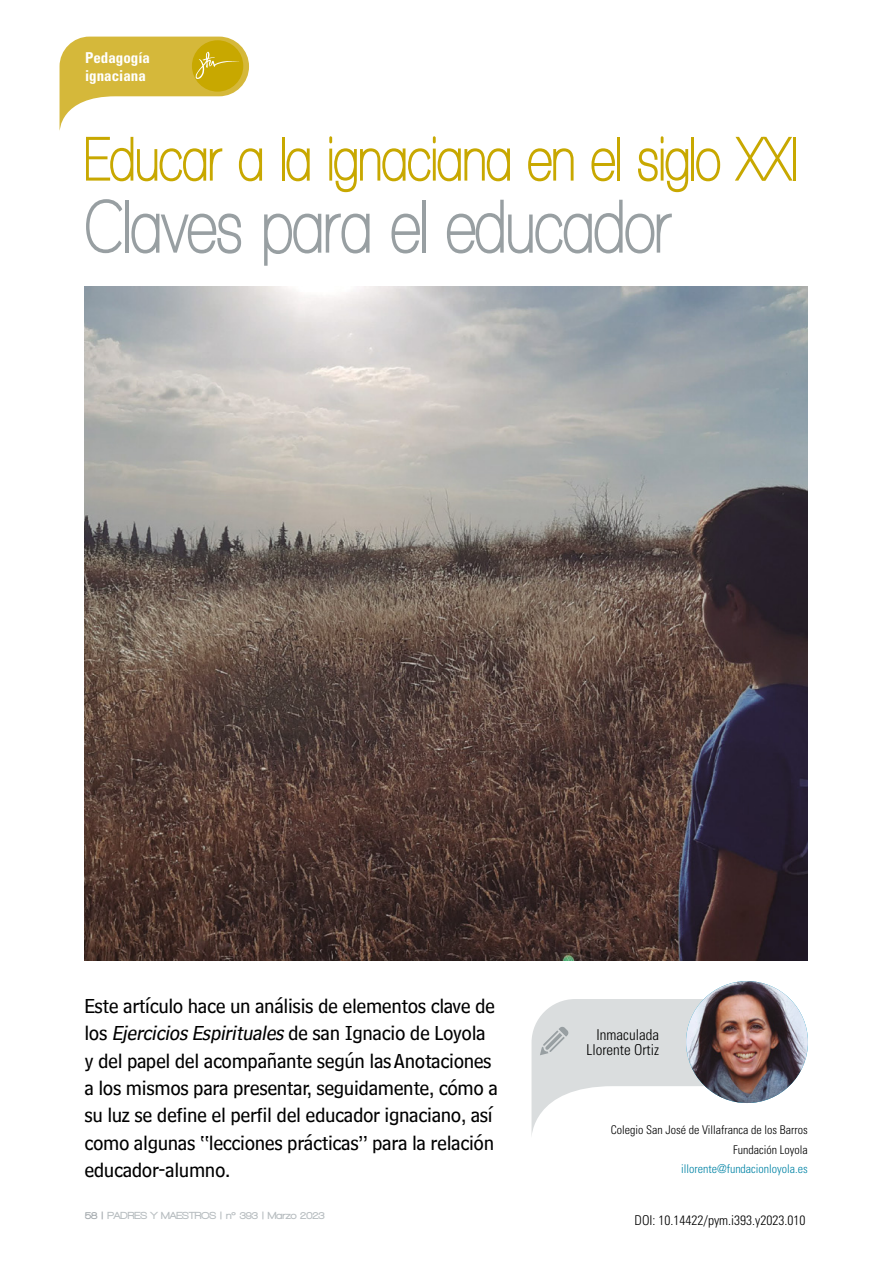
<style>
.page{position:relative;width:893px;height:1263px;background:#fff}
.page>*{position:absolute;margin:0;border:0;box-sizing:border-box;transform-origin:0 0}
.Titulo_gris{font:700 condensed 78px "Walkway";color:#989fa2}
.Titulo_gris-2{font:700 condensed 64.5px "Walkway";color:#c8a800}
.t1{font:21px/27.3px "Bell Centennial Sub Caption";letter-spacing:-.02em;color:#000}
.t2{font:300 condensed 15px "Univers";color:#000}
.t3{font:700 condensed 15px/18px "Univers";color:#fff}
.Ladillo{font:300 condensed 13.5px "Univers";color:#000}
.t4{font:300 condensed 12px "Univers";color:#000}
.t5{font:300 condensed 12px "Univers";color:#0083a5}
.t6{font:900 10.5px "Walkway";color:#b7bdc0}
.s1{font-style:italic}
.s2{color:#a3a9ad}
</style>
<div class="page">
<svg style="left:60px;top:37px;width:189px;height:92px"></svg>
<img style="left:84px;top:287px;width:723px;height:674px">
<img style="left:686px;top:981px;width:122px;height:122px;border-radius:61px">
<svg style="left:531px;top:999px;width:277px;height:137px"></svg>
<p class="t3" style="left:85px;top:49px;width:67px">Pedagogía ignaciana</p>
<p class="Titulo_gris-2" style="left:84px;top:124px;width:714px">Educar a la ignaciana en el siglo XXI</p>
<p class="Titulo_gris" style="left:84px;top:184px;width:589px">Claves para el educador</p>
<p class="t1" style="left:84px;top:992px;width:415px">Este artículo hace un análisis de elementos clave de l o s <span class="s1">EjerciciosEspirituales</span>d e s a n I g n a c i o d e L o y o l a y del papel del acompañante según las Anotaciones a los mismos para presentar, seguidamente, cómo a su luz se define el perfil del educador ignaciano, así como algunas “lecciones prácticas” para la relación educador-alumno.</p>
<p class="t6" style="left:85px;top:1209px;width:241px"><span class="s2">58 |</span> PADRES Y MAESTROS | nº 393 | Marzo 2023</p>
<p class="t2" style="left:597px;top:1026px;width:64px">Inmaculada</p>
<p class="t2" style="left:587px;top:1041px;width:74px">Llorente Ortiz</p>
<p class="t4" style="left:611px;top:1123px;width:198px">Colegio San José de Villafranca de los Barros</p>
<p class="t4" style="left:733px;top:1142px;width:76px">Fundación Loyola</p>
<p class="t5" style="left:681px;top:1161px;width:128px">illorente@fundacionloyola.es</p>
<p class="Ladillo" style="left:635px;top:1212px;width:172px">DOI: 10.14422/pym.i393.y2023.010</p>
</div>
